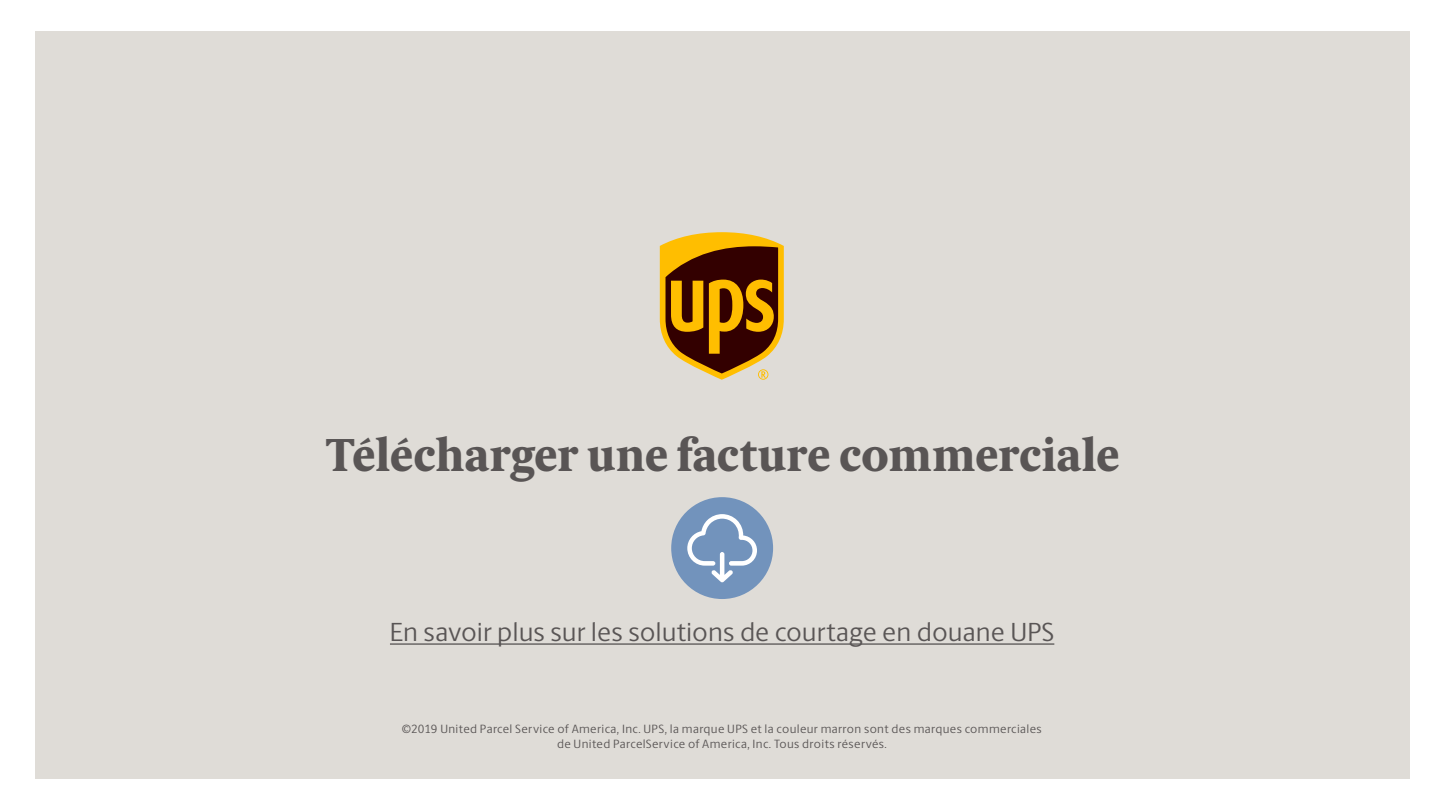
<style>
.page{position:relative;width:1440px;height:810px;background:#fff}
.page>*{position:absolute;margin:0;border:0;box-sizing:border-box;transform-origin:0 0}
.t1{font:800 46.35px "UPS Berlingske Serif Tx";letter-spacing:-.005em;color:#595555}
.t2{font:26.25px "UPS Berlingske Sans";color:#595555}
.t3{font:12px/14.4px "UPS Berlingske Sans";letter-spacing:.03em;color:#595555;text-align:center}
</style>
<div class="page">
<div style="left:35px;top:31px;width:1374px;height:748px;background:#dfdcd7"></div>
<hr style="left:390px;top:643px;width:664px;height:2px;background:#595555">
<div style="left:671px;top:497px;width:102px;height:102px;background:#7293bc;border-radius:50%"></div>
<svg style="left:687px;top:514px;width:70px;height:68px"></svg>
<svg style="left:660px;top:232px;width:124px;height:148px;background:#9c6a1f"></svg>
<h1 class="t1" style="left:325px;top:421px;width:796px">Télécharger une facture commerciale</h1>
<h2 class="t2" style="left:390px;top:614px;width:666px">En savoir plus sur les solutions de courtage en douane UPS</h2>
<p class="t3" style="left:402px;top:722px;width:641px">©2019 United Parcel Service of America, Inc. UPS, la marque UPS et la couleur marron sont des marques commerciales de United ParcelService of America, Inc. Tous droits réservés.</p>
</div>
